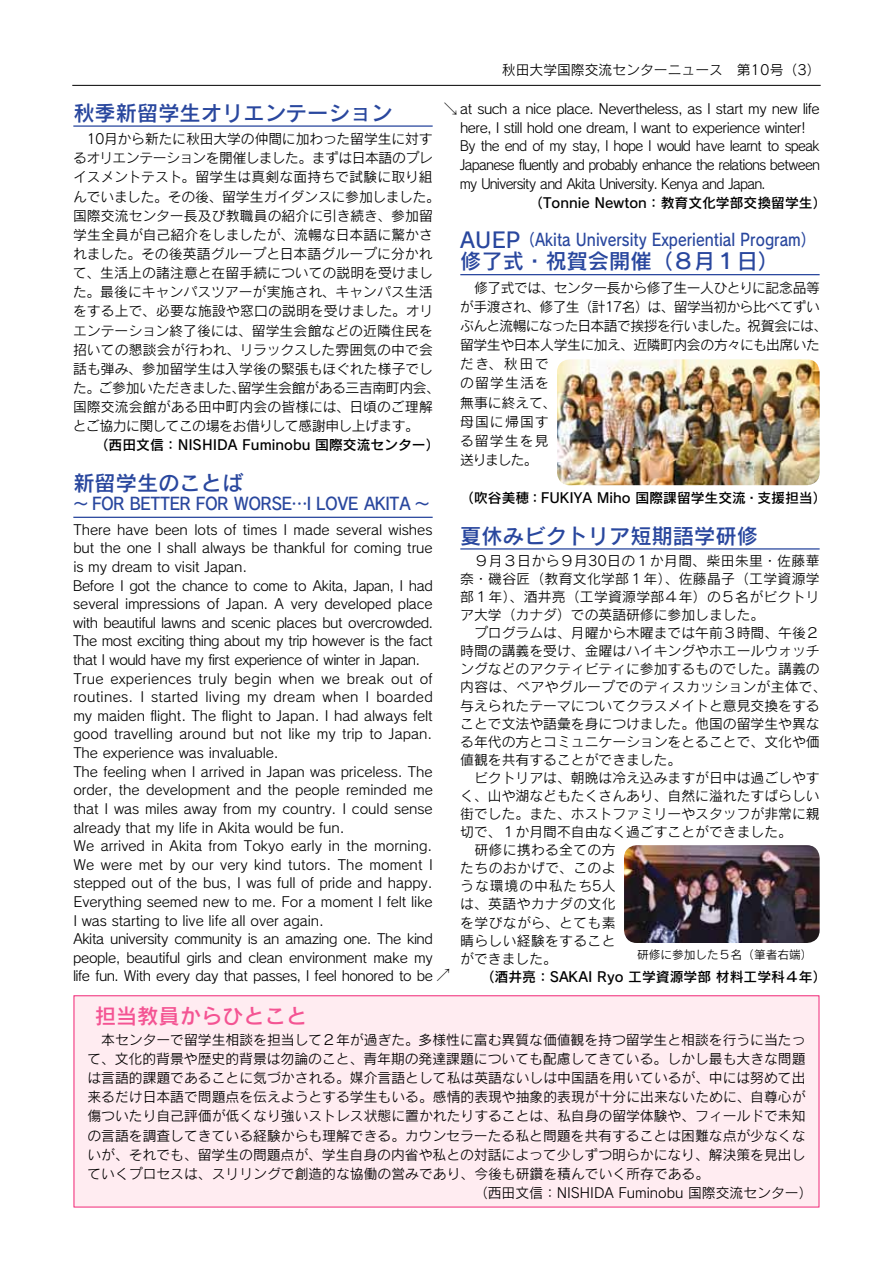
<style>
.page{position:relative;width:893px;height:1263px;background:#fff}
.page>*{position:absolute;margin:0;border:0;box-sizing:border-box;transform-origin:0 0}
.t1{font:21.3px "Rodin CID DB";color:#29479e}
.t2{font:21.3px "Rodin CID DB";color:#f45493}
.t3{font:16.95px "Rodin CID DB";color:#29479e;scale:.85 1}
.t4{font:16.95px "Rodin CID DB";letter-spacing:-.04em;color:#29479e;scale:.95 1}
.t5{font:13.8px/18.6px "Rodin CID M";color:#000}
.t6{font:13.8px/18.6px "Rodin CID M";letter-spacing:-.04em;color:#000}
.t7{font:13.8px/19.2px "Rodin CID M";letter-spacing:-.035em;color:#000}
.t8{font:13.8px "Rodin CID DB";color:#000}
.t9{font:11.7px "Rodin CID M";color:#000}
.s1{font-family:"Hira Kaku Pro W3"}
.s2{font-size:21.3px}
</style>
<div class="page">
<hr style="left:72px;top:85px;width:749px;height:1px;background:#000">
<hr style="left:73px;top:125px;width:360px;height:2px;background:#29479e">
<hr style="left:73px;top:517px;width:360px;height:1px;background:#29479e">
<div style="left:74px;top:996px;width:745px;height:211px;background:#ffecf1"></div>
<div style="left:73px;top:995px;width:747px;height:213px;border:1px solid #f45493"></div>
<hr style="left:460px;top:274px;width:360px;height:1px;background:#29479e">
<hr style="left:460px;top:548px;width:360px;height:2px;background:#29479e">
<img style="left:557px;top:359px;width:263px;height:126px">
<img style="left:624px;top:845px;width:196px;height:98px">
<p class="t5" style="left:502px;top:60px;width:320px">秋田大学国際交流センターニュース　第10号（3）</p>
<p class="t6" style="left:460px;top:99px;width:362px;text-indent:-16px"><span class="s1">↘</span> at such a nice place. Nevertheless, as I start my new life here, I still hold one dream, I want to experience winter!<br>By the end of my stay, I hope I would have learnt to speak Japanese fluently and probably enhance the relations between my University and Akita University. Kenya and Japan.</p>
<p class="t8" style="left:529px;top:193px;width:299px">（Tonnie Newton：教育文化学部交換留学生）</p>
<p class="t3" style="left:460px;top:229px;width:419px"><span class="s2">AUEP</span>（Akita University Experiential Program）</p>
<h1 class="t1" style="left:460px;top:247px;width:320px">修了式・祝賀会開催（８月１日）</h1>
<p class="t7" style="left:460px;top:278px;width:369px">　修了式では、センター長から修了生一人ひとりに記念品等が手渡され、修了生（計17名）は、留学当初から比べてずいぶんと流暢になった日本語で挨拶を行いました。祝賀会には、留学生や日本人学生に加え、近隣町内会の方々にも出席いただき、秋田で<br>の留学生活を<br>無事に終えて、<br>母国に帰国す<br>る留学生を見<br>送りました。</p>
<p class="t8" style="left:460px;top:489px;width:368px">（吹谷美穂：FUKIYA Miho 国際課留学生交流・支援担当）</p>
<h1 class="t1" style="left:460px;top:522px;width:299px">夏休みビクトリア短期語学研修</h1>
<p class="t5" style="left:460px;top:551px;width:368px;line-height:18.1px">　９月３日から９月30日の１か月間、柴田朱里・佐藤華奈・磯谷匠（教育文化学部１年）、佐藤晶子（工学資源学部１年）、酒井亮（工学資源学部４年）の５名がビクトリア大学（カナダ）での英語研修に参加しました。<br>　プログラムは、月曜から木曜までは午前３時間、午後２時間の講義を受け、金曜はハイキングやホエールウォッチングなどのアクティビティに参加するものでした。講義の内容は、ペアやグループでのディスカッションが主体で、与えられたテーマについてクラスメイトと意見交換をすることで文法や語彙を身につけました。他国の留学生や異なる年代の方とコミュニケーションをとることで、文化や価値観を共有することができました。<br>　ビクトリアは、朝晩は冷え込みますが日中は過ごしやすく、山や湖などもたくさんあり、自然に溢れたすばらしい街でした。また、ホストファミリーやスタッフが非常に親切で、１か月間不自由なく過ごすことができました。<br>　研修に携わる全ての方<br>たちのおかげで、このよ<br>うな環境の中私たち5人<br>は、英語やカナダの文化<br>を学びながら、とても素<br>晴らしい経験をすること<br>ができました。</p>
<p class="t8" style="left:481px;top:967px;width:347px">（酒井亮：SAKAI Ryo 工学資源学部 材料工学科４年）</p>
<h1 class="t1" style="left:73px;top:99px;width:320px">秋季新留学生オリエンテーション</h1>
<p class="t5" style="left:73px;top:129px;width:369px;line-height:19.2px">　10月から新たに秋田大学の仲間に加わった留学生に対するオリエンテーションを開催しました。まずは日本語のプレイスメントテスト。留学生は真剣な面持ちで試験に取り組んでいました。その後、留学生ガイダンスに参加しました。国際交流センター長及び教職員の紹介に引き続き、参加留学生全員が自己紹介をしましたが、流暢な日本語に驚かされました。その後英語グループと日本語グループに分かれて、生活上の諸注意と在留手続についての説明を受けました。最後にキャンパスツアーが実施され、キャンパス生活をする上で、必要な施設や窓口の説明を受けました。オリエンテーション終了後には、留学生会館などの近隣住民を招いての懇談会が行われ、リラックスした雰囲気の中で会話も弾み、参加留学生は入学後の緊張もほぐれた様子でした。ご参加いただきました、留学生会館がある三吉南町内会、国際交流会館がある田中町内会の皆様には、日頃のご理解とご協力に関してこの場をお借りして感謝申し上げます。</p>
<p class="t8" style="left:95px;top:436px;width:346px">（西田文信：NISHIDA Fuminobu 国際交流センター）</p>
<h1 class="t1" style="left:73px;top:469px;width:172px">新留学生のことば</h1>
<p class="t4" style="left:73px;top:493px;width:378px">～ FOR BETTER FOR WORSE…I LOVE AKITA ～</p>
<p class="t5" style="left:73px;top:520px;width:379px">There have been lots of times I made several wishes but the one I shall always be thankful for coming true<br>is my dream to visit Japan.<br>Before I got the chance to come to Akita, Japan, I had several impressions of Japan. A very developed place with beautiful lawns and scenic places but overcrowded.<br>The most exciting thing about my trip however is the fact that I would have my first experience of winter in Japan.<br>True experiences truly begin when we break out of routines. I started living my dream when I boarded my maiden flight. The flight to Japan. I had always felt good travelling around but not like my trip to Japan.<br>The experience was invaluable.<br>The feeling when I arrived in Japan was priceless. The order, the development and the people reminded me that I was miles away from my country. I could sense already that my life in Akita would be fun.<br>We arrived in Akita from Tokyo early in the morning.<br>We were met by our very kind tutors. The moment I stepped out of the bus, I was full of pride and happy.<br>Everything seemed new to me. For a moment I felt like<br>I was starting to live life all over again.<br>Akita university community is an amazing one. The kind people, beautiful girls and clean environment make my life fun. With every day that passes, I feel honored to be <span class="s1">↗</span></p>
<h1 class="t2" style="left:95px;top:1002px;width:214px">担当教員からひとこと</h1>
<p class="t5" style="left:87px;top:1030px;width:720px">　本センターで留学生相談を担当して２年が過ぎた。多様性に富む異質な価値観を持つ留学生と相談を行うに当たっ</p>
<p class="t5" style="left:87px;top:1049px;width:720px">て、文化的背景や歴史的背景は勿論のこと、青年期の発達課題についても配慮してきている。しかし最も大きな問題</p>
<p class="t5" style="left:87px;top:1068px;width:720px">は言語的課題であることに気づかされる。媒介言語として私は英語ないしは中国語を用いているが、中には努めて出</p>
<p class="t5" style="left:87px;top:1087px;width:720px">来るだけ日本語で問題点を伝えようとする学生もいる。感情的表現や抽象的表現が十分に出来ないために、自尊心が</p>
<p class="t5" style="left:87px;top:1106px;width:720px">傷ついたり自己評価が低くなり強いストレス状態に置かれたりすることは、私自身の留学体験や、フィールドで未知</p>
<p class="t5" style="left:87px;top:1126px;width:720px">の言語を調査してきている経験からも理解できる。カウンセラーたる私と問題を共有することは困難な点が少なくな</p>
<p class="t5" style="left:87px;top:1145px;width:720px">いが、それでも、留学生の問題点が、学生自身の内省や私との対話によって少しずつ明らかになり、解決策を見出し</p>
<p class="t5" style="left:87px;top:1164px;width:623px">ていくプロセスは、スリリングで創造的な協働の営みであり、今後も研鑽を積んでいく所存である。</p>
<p class="t5" style="left:474px;top:1183px;width:340px">（西田文信：NISHIDA Fuminobu 国際交流センター）</p>
<p class="t9" style="left:637px;top:947px;width:177px">研修に参加した５名（筆者右端）</p>
</div>
